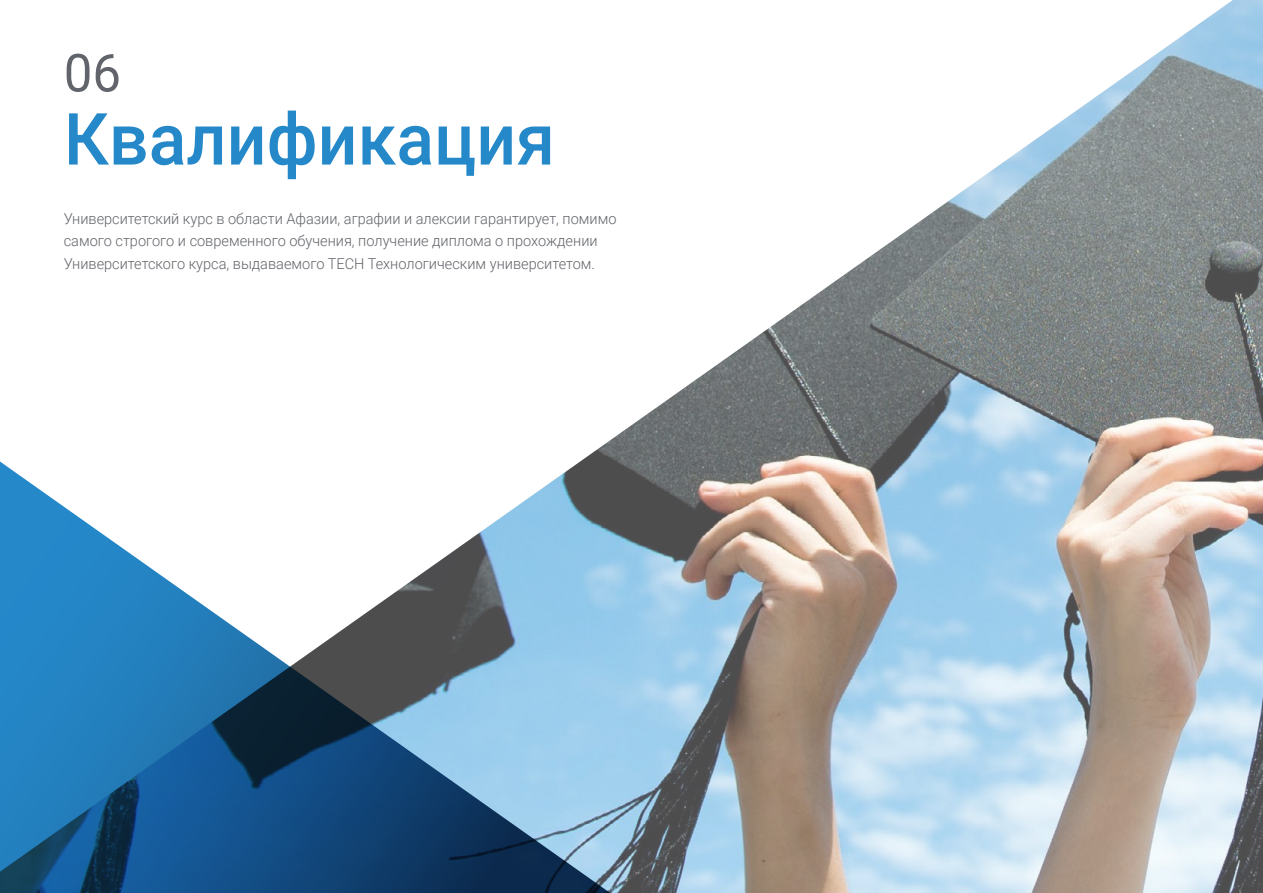
<style>
.page{position:relative;width:1263px;height:893px;background:#fff}
.page>*{position:absolute;margin:0;border:0;box-sizing:border-box;transform-origin:0 0}
.t1{font:500 72px "Roboto";color:#2488c9}
.t2{font:52.5px "Roboto";color:#61646a}
.t3{font:300 15px/22.5px "Roboto";color:#61646a}
</style>
<div class="page">
<img style="left:602px;top:0;width:661px;height:893px">
<svg style="left:0;top:446px;width:640px;height:447px"></svg>
<h2 class="t2" style="left:64px;top:36px;width:59px">06</h2>
<h1 class="t1" style="left:64px;top:89px;width:493px">Квалификация</h1>
<p class="t3" style="left:64px;top:207px;width:554px">Университетский курс в области Афазии, аграфии и алексии гарантирует, помимо самого строгого и современного обучения, получение диплома о прохождении<br>Университетского курса, выдаваемого TECH Технологическим университетом.</p>
</div>
